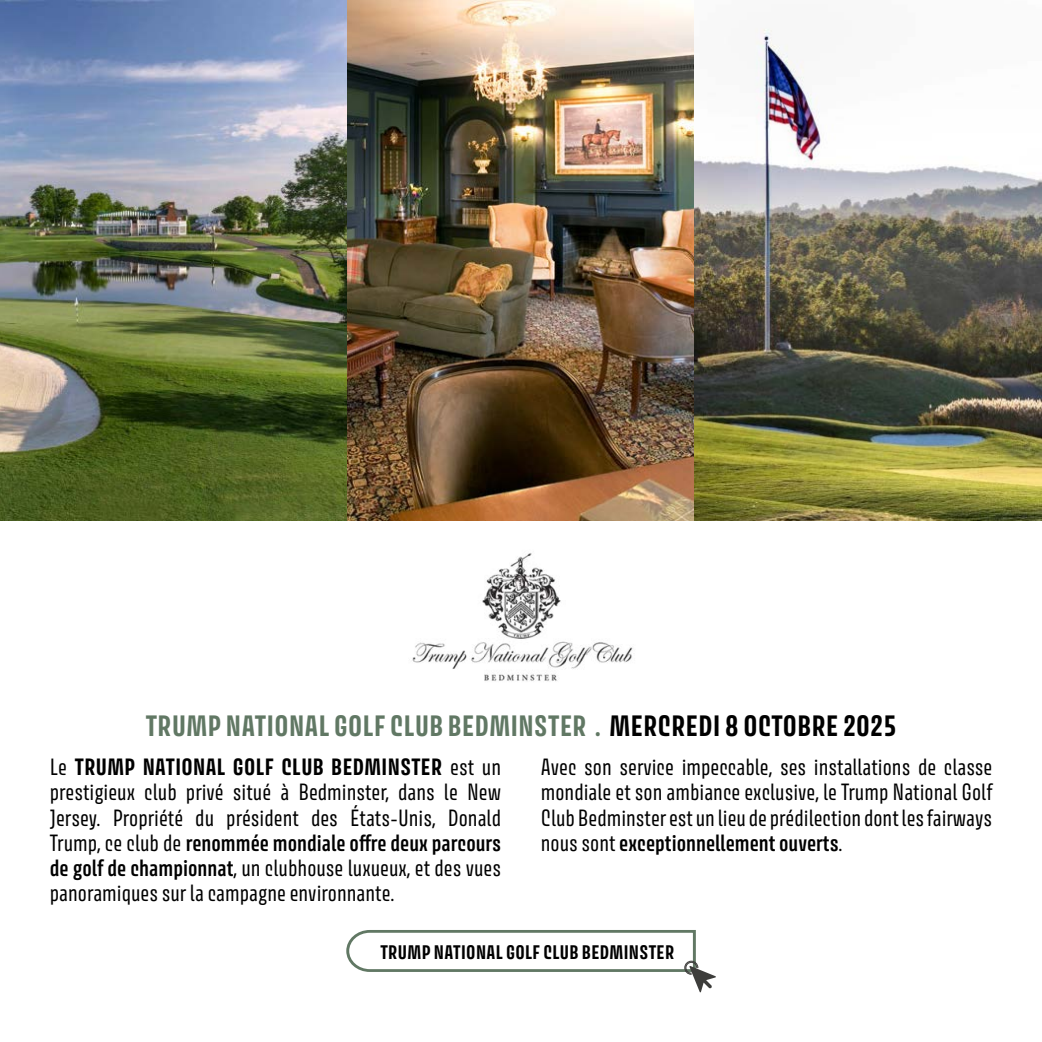
<style>
.page{position:relative;width:1042px;height:1042px;background:#fff}
.page>*{position:absolute;margin:0;border:0;box-sizing:border-box;transform-origin:0 0}
.t1{font:700 26.25px "Avory I Latn";letter-spacing:.02em;color:#617864}
.t2{font:21px/25.2px "Avory I Latn";color:#000;text-align:justify}
.t3{font:700 17.5px "Avory I Latn";letter-spacing:.02em;color:#000}
.s1{color:#000}
.s2{font-weight:700}
.s3{font-weight:600}
</style>
<div class="page">
<img style="left:0;top:0;width:1041px;height:521px">
<img style="left:412px;top:553px;width:221px;height:128px">
<svg style="left:346px;top:930px;width:370px;height:62px"></svg>
<p class="t1" style="left:146px;top:709px;width:752px">TRUMP NATIONAL GOLF CLUB BEDMINSTER . <span class="s1">MERCREDI 8 OCTOBRE 2025</span></p>
<p class="t2" style="left:50px;top:754px;width:453px">Le <span class="s2">TRUMP NATIONAL GOLF CLUB BEDMINSTER</span> est un prestigieux club privé situé à Bedminster, dans le New Jersey. Propriété du président des États-Unis, Donald Trump, ce club de <span class="s3">renommée mondiale offre deux parcours de golf de championnat</span>, un clubhouse luxueux, et des vues panoramiques sur la campagne environnante.</p>
<p class="t2" style="left:541px;top:754px;width:453px">Avec son service impeccable, ses installations de classe mondiale et son ambiance exclusive, le Trump National Golf Club Bedminster est un lieu de prédilection dont les fairways nous sont <span class="s3">exceptionnellement ouverts</span>.</p>
<p class="t3" style="left:380px;top:940px;width:295px">TRUMP NATIONAL GOLF CLUB BEDMINSTER</p>
</div>
